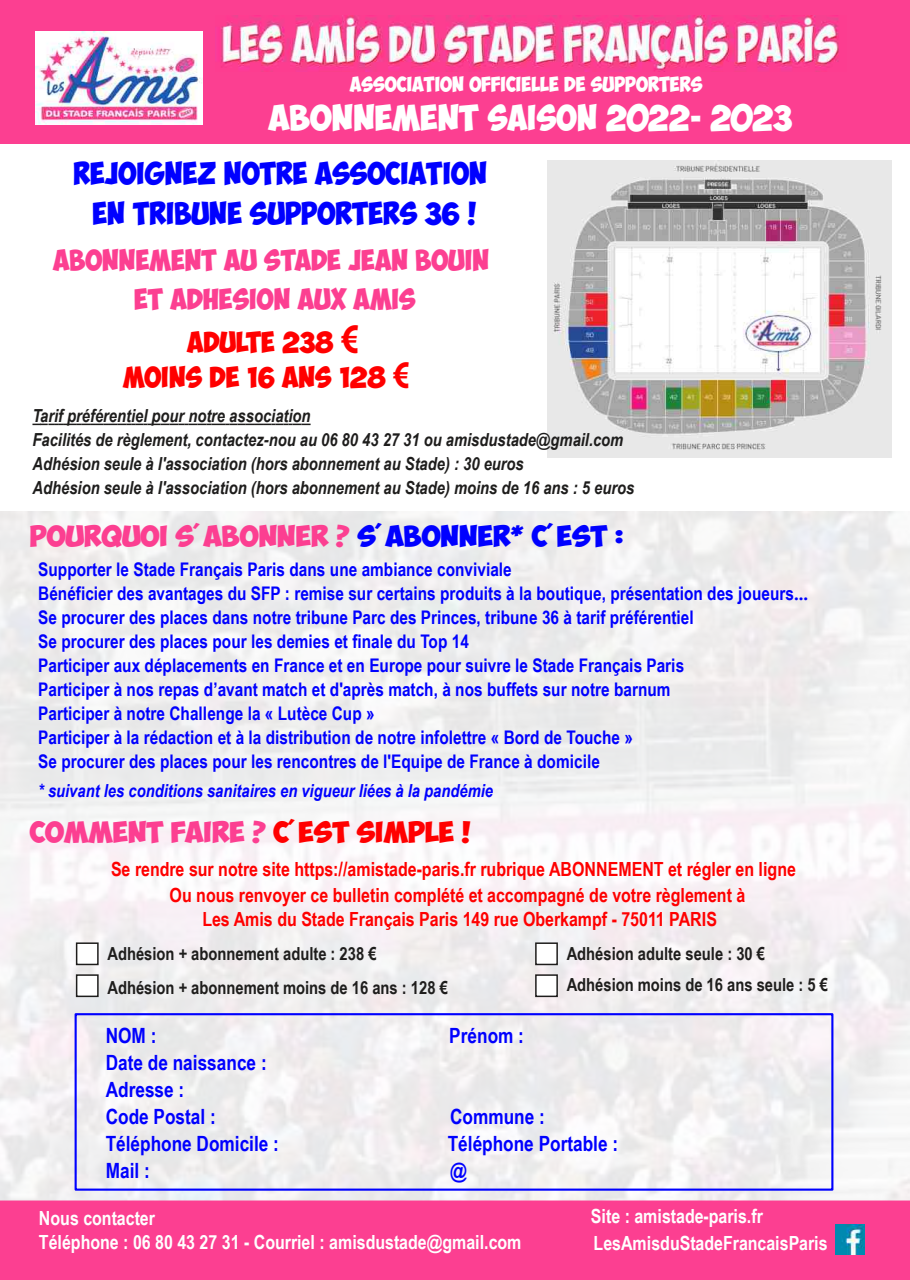
<style>
.page{position:relative;width:910px;height:1280px;background:#fff}
.page>*{position:absolute;margin:0;border:0;box-sizing:border-box;transform-origin:0 0}
.t1{font:25.65px "Obelix Pro";color:#fff;scale:1.05 1}
.t2{font:22.5px/40.5px "Obelix Pro";color:#00f;text-align:center}
.t3{font:700 21px/27px "Arial Narrow";color:#00f}
.t4{font:700 21px "Obelix Pro";color:#fc3f91}
.t5{font:21px/39px "Obelix Pro";color:#fc3f91;text-align:center}
.t6{font:21px "Obelix Pro";color:#f00}
.t7{font:700 19.5px/26.7px "Arial Narrow";color:#f00;text-align:center}
.t8{font:700 19.5px/26.7px "Arial Narrow";color:#fff}
.t9{font:700 18.75px/24px "Arial Narrow";color:#00f}
.t10{font:italic 700 18px/24px "Arial Narrow";color:#1e1d1c}
.t11{font:700 18px/34.3px "Arial Narrow";color:#1e1d1c}
.t12{font:italic 700 18px "Arial Narrow";color:#00f}
.t13{font:15px "Obelix Pro";color:#fff}
.s1{font-size:19.5px}
.s2{color:#00f}
.s3{font-family:"Times New Roman"}
.s4{color:#f00}
</style>
<div class="page">
<img style="left:547px;top:161px;width:345px;height:296px">
<div style="left:75px;top:1013px;width:758px;height:178px;border:2px solid #00f"></div>
<div style="left:0;top:1200px;width:910px;height:80px;background:#fc3f91"></div>
<div style="left:0;top:0;width:910px;height:144px;background:#fc3f91"></div>
<img style="left:835px;top:1225px;width:30px;height:29px">
<img style="left:215px;top:16px;width:631px;height:56px">
<img style="left:35px;top:31px;width:167px;height:93px">
<svg style="left:32px;top:424px;width:279px;height:1px"></svg>
<div style="left:76px;top:942px;width:23px;height:23px;border:2px solid #1e1d1c"></div>
<div style="left:76px;top:974px;width:23px;height:23px;border:2px solid #1e1d1c"></div>
<div style="left:535px;top:942px;width:23px;height:23px;border:2px solid #1e1d1c"></div>
<div style="left:535px;top:974px;width:23px;height:23px;border:2px solid #1e1d1c"></div>
<p class="t13" style="left:350px;top:75px;width:354px">ASSOCIATION OFFICIELLE DE SUPPORTERS</p>
<h1 class="t1" style="left:269px;top:104px;width:500px">ABONNEMENT SAISON 2022- 2023</h1>
<p class="t2" style="left:73px;top:154px;width:415px">REJOIGNEZ NOTRE ASSOCIATION<br>EN TRIBUNE SUPPORTERS 36 !</p>
<p class="t5" style="left:53px;top:242px;width:438px">ABONNEMENT AU STADE JEAN BOUIN<br>ET ADHESION AUX AMIS</p>
<p class="t6" style="left:187px;top:331px;width:173px">ADULTE 238 €</p>
<p class="t6" style="left:123px;top:365px;width:288px">MOINS DE 16 ANS 128 <span class="s1">€</span></p>
<p class="t10" style="left:32px;top:403px;width:603px">Tarif préférentiel pour notre association<br>Facilités de règlement, contactez-nou au 06 80 43 27 31 ou amisdustade@gmail.com Adhésion seule à l'association (hors abonnement au Stade) : 30 euros<br>Adhésion seule à l'association (hors abonnement au Stade) moins de 16 ans : 5 euros</p>
<p class="t4" style="left:30px;top:524px;width:595px">POURQUOI S'ABONNER ? <span class="s2">S'ABONNER* C'EST :</span></p>
<p class="t9" style="left:38px;top:557px;width:771px">Supporter le Stade Français Paris dans une ambiance conviviale<br>Bénéficier des avantages du SFP : remise sur certains produits à la boutique, présentation des joueurs<span class="s3">...<br></span>Se procurer des places dans notre tribune Parc des Princes, tribune 36 à tarif préférentiel<br>Se procurer des places pour les demies et finale du Top 14<br>Participer aux déplacements en France et en Europe pour suivre le Stade Français Paris<br>Participer à nos repas d’avant match et d'après match, à nos buffets sur notre barnum<br>Participer à notre Challenge la « Lutèce Cup »<br>Participer à la rédaction et à la distribution de notre infolettre « Bord de Touche »<br>Se procurer des places pour les rencontres de l'Equipe de France à domicile</p>
<p class="t12" style="left:38px;top:780px;width:456px">* suivant les conditions sanitaires en vigueur liées à la pandémie</p>
<p class="t4" style="left:30px;top:821px;width:442px">COMMENT FAIRE ? <span class="s4">C'EST SIMPLE !</span></p>
<p class="t7" style="left:111px;top:855px;width:686px">Se rendre sur notre site https://amistade-paris.fr rubrique ABONNEMENT et régler en ligne<br>Ou nous renvoyer ce bulletin complété et accompagné de votre règlement à</p>
<p class="t7" style="left:202px;top:906px;width:516px">Les Amis du Stade Français Paris 149 rue Oberkampf - 75011 PARIS</p>
<p class="t11" style="left:107px;top:936px;width:342px">Adhésion + abonnement adulte : 238 €<br>Adhésion + abonnement moins de 16 ans : 128 €</p>
<p class="t11" style="left:567px;top:937px;width:263px;line-height:31.5px">Adhésion adulte seule : 30 €<br>Adhésion moins de 16 ans seule : 5 €</p>
<p class="t3" style="left:106px;top:1021px;width:52px">NOM :</p>
<p class="t3" style="left:449px;top:1021px;width:76px">Prénom :</p>
<p class="t3" style="left:106px;top:1048px;width:162px">Date de naissance :<br>Adresse :<br>Code Postal :</p>
<p class="t3" style="left:450px;top:1102px;width:96px">Commune :</p>
<p class="t3" style="left:106px;top:1129px;width:175px">Téléphone Domicile :</p>
<p class="t3" style="left:448px;top:1129px;width:172px">Téléphone Portable :</p>
<p class="t3" style="left:106px;top:1156px;width:46px">Mail :</p>
<p class="t3" style="left:450px;top:1156px;width:18px">@</p>
<p class="t8" style="left:39px;top:1205px;width:484px;line-height:24px">Nous contacter<br>Téléphone : 06 80 43 27 31 - Courriel : amisdustade@gmail.com</p>
<p class="t8" style="left:591px;top:1202px;width:238px">Site : amistade-paris.fr<br>LesAmisduStadeFrancaisParis</p>
</div>
